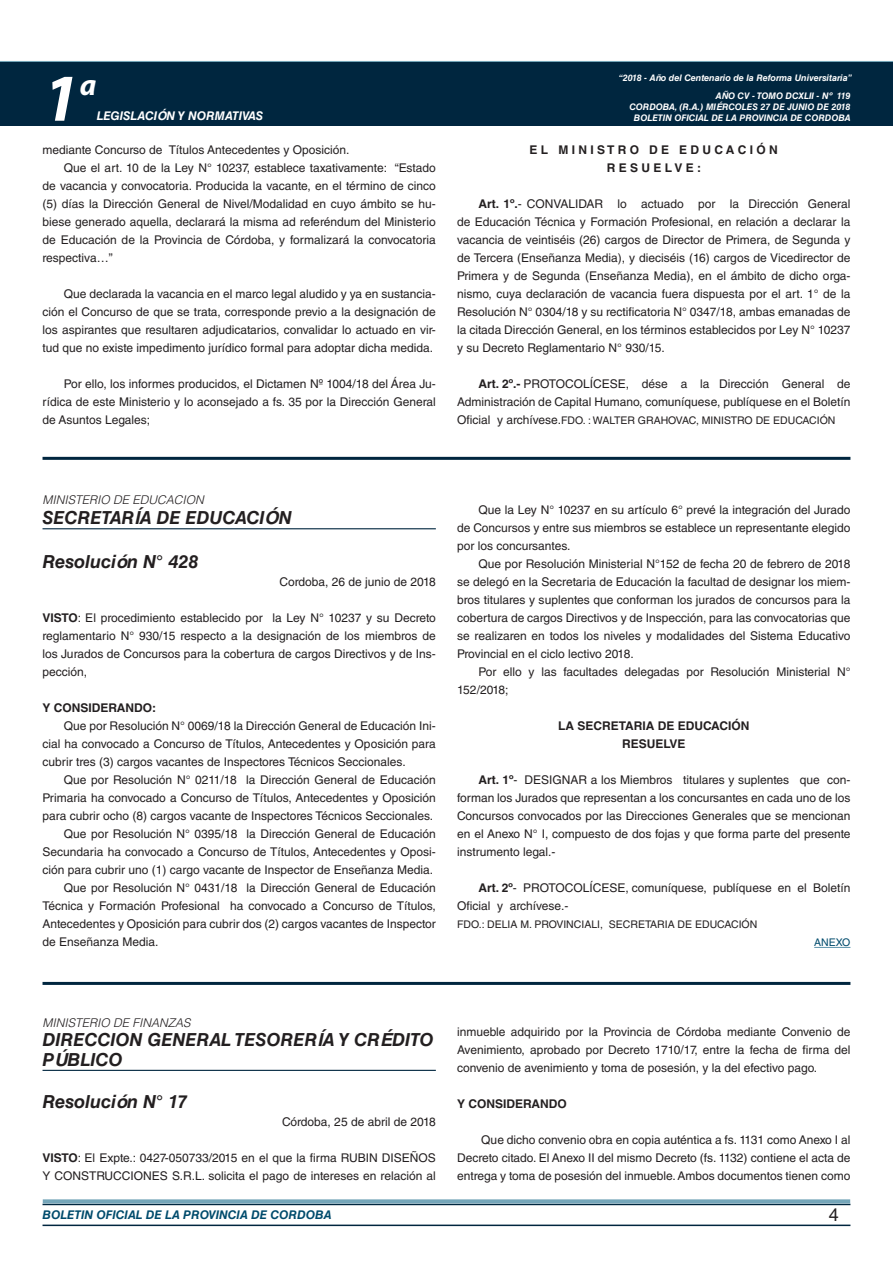
<style>
.page{position:relative;width:893px;height:1263px;background:#fff}
.page>*{position:absolute;margin:0;border:0;box-sizing:border-box;transform-origin:0 0}
.t1{font:italic 700 67.5px "Myriad Pro";color:#fff}
.t2{font:italic 700 30px "Myriad Pro";color:#fff}
.NOMBRE_DE_MINISTERIO{font:italic 700 18px/19.5px "Helvetica LT Std";color:#231f20}
.DOC__N{font:italic 700 18px "Helvetica LT Std";color:#231f20}
.t3{font:18px "Helvetica LT Std";color:#231f20}
.TEXTO_BASE{font:12px/18px "Helvetica LT Std";color:#231f20;text-align:justify}
.TEXTO_BASE-2{font:700 12px "Helvetica LT Std";color:#231f20}
.NOMBRE_DE_MINISTERIO-2{font:italic 300 12px "Helvetica LT Std";color:#231f20}
.t4{font:italic 700 12px "Helvetica LT Std";color:#004b6c}
.t5{font:italic 700 12px "Helvetica LT Std";color:#fff}
.TEXTO_BASE-3{font:10.5px "Helvetica LT Std";color:#231f20}
.FIRMA{font:10.5px "Helvetica LT Std";color:#231f20}
.ANEXO{font:10.5px "Helvetica LT Std";color:#004b6c}
.t6{font:italic 700 9px/10.8px "Helvetica LT Std";color:#fff;text-align:right}
.s1{font-weight:700}
.s2{font-size:12px}
</style>
<div class="page">
<div style="left:0;top:61px;width:893px;height:6px;background:#73a5b8"></div>
<div style="left:0;top:62px;width:893px;height:64px;background:#00263f"></div>
<hr style="left:43px;top:1224px;width:807px;height:2px;background:#00263f">
<div style="left:42px;top:1198px;width:809px;height:8px;background:#fff;opacity:.75"></div>
<hr style="left:43px;top:457px;width:807px;height:3px;background:#00263f">
<hr style="left:43px;top:528px;width:393px;height:1px;background:#00263f">
<hr style="left:814px;top:947px;width:36px;height:1px;background:#5c93aa">
<hr style="left:43px;top:982px;width:807px;height:3px;background:#00263f">
<hr style="left:43px;top:1070px;width:393px;height:1px;background:#00263f">
<h1 class="t1" style="left:43px;top:54px;width:38px">1</h1>
<h2 class="t2" style="left:80px;top:66px;width:18px">a</h2>
<p class="t5" style="left:97px;top:109px;width:168px">LEGISLACIÓN Y NORMATIVAS</p>
<p class="TEXTO_BASE" style="left:43px;top:141px;width:309px">mediante Concurso de Títulos Antecedentes y Oposición.</p>
<p class="TEXTO_BASE" style="left:43px;top:159px;width:395px;text-indent:21px">Que el art. 10 de la Ley N° 10237, establece taxativamente: “Estado de vacancia y convocatoria. Producida la vacante, en el término de cinco (5) días la Dirección General de Nivel/Modalidad en cuyo ámbito se hu&shy;biese generado aquella, declarará la misma ad referéndum del Ministerio de Educación de la Provincia de Córdoba, y formalizará la convocatoria respectiva…”</p>
<p class="TEXTO_BASE" style="left:43px;top:285px;width:395px;text-indent:21px">Que declarada la vacancia en el marco legal aludido y ya en sustancia&shy;ción el Concurso de que se trata, corresponde previo a la designación de los aspirantes que resultaren adjudicatarios, convalidar lo actuado en vir&shy;tud que no existe impedimento jurídico formal para adoptar dicha medida.</p>
<p class="TEXTO_BASE" style="left:43px;top:375px;width:395px;text-indent:21px">Por ello, los informes producidos, el Dictamen Nº 1004/18 del Área Ju&shy;rídica de este Ministerio y lo aconsejado a fs. 35 por la Dirección General de Asuntos Legales;</p>
<p class="t6" style="left:619px;top:72px;width:235px">“2018 - Año del Centenario de la Reforma Universitaria”</p>
<p class="t6" style="left:629px;top:91px;width:223px">AÑO CV - TOMO DCXLII - Nº 119<br>CORDOBA, (R.A.) MIÉRCOLES 27 DE JUNIO DE 2018<br>BOLETIN OFICIAL DE LA PROVINCIA DE CORDOBA</p>
<p class="TEXTO_BASE-2" style="left:530px;top:142px;width:250px">E L M I N I S T R O D E E D U C A C I Ó N</p>
<p class="TEXTO_BASE-2" style="left:607px;top:160px;width:96px">R E S U E L V E :</p>
<p class="TEXTO_BASE" style="left:457px;top:195px;width:395px;text-indent:21px"><span class="s1">Art. 1º.</span>- CONVALIDAR lo actuado por la Dirección General de Educación Técnica y Formación Profesional, en relación a declarar la vacancia de veintiséis (26) cargos de Director de Primera, de Segunda y de Tercera (Enseñanza Media), y dieciséis (16) cargos de Vicedirector de Primera y de Segunda (Enseñanza Media), en el ámbito de dicho orga&shy;nismo, cuya declaración de vacancia fuera dispuesta por el art. 1° de la Resolución N° 0304/18 y su rectificatoria N° 0347/18, ambas emanadas de la citada Dirección General, en los términos establecidos por Ley N° 10237 y su Decreto Reglamentario N° 930/15.</p>
<p class="TEXTO_BASE" style="left:457px;top:375px;width:395px;text-align:right"><span class="s1">Art. 2º.-</span> PROTOCOLÍCESE, dése a la Dirección General de<br>Administración de Capital Humano, comuníquese, publíquese en el Boletín</p>
<p class="TEXTO_BASE-3" style="left:457px;top:414px;width:380px"><span class="s2">Oficial y archívese.</span>FDO. : WALTER GRAHOVAC, MINISTRO DE EDUCACIÓN</p>
<p class="NOMBRE_DE_MINISTERIO-2" style="left:43px;top:493px;width:163px">MINISTERIO DE EDUCACION</p>
<p class="NOMBRE_DE_MINISTERIO" style="left:43px;top:508px;width:251px">SECRETARÍA DE EDUCACIÓN</p>
<p class="DOC__N" style="left:43px;top:550px;width:157px">Resolución N° 428</p>
<p class="TEXTO_BASE" style="left:280px;top:573px;width:158px">Cordoba, 26 de junio de 2018</p>
<p class="TEXTO_BASE" style="left:43px;top:609px;width:395px"><span class="s1">VISTO</span>: El procedimiento establecido por la Ley N° 10237 y su Decreto reglamentario N° 930/15 respecto a la designación de los miembros de los Jurados de Concursos para la cobertura de cargos Directivos y de Ins&shy;pección,</p>
<p class="TEXTO_BASE-2" style="left:43px;top:700px;width:115px">Y CONSIDERANDO:</p>
<p class="TEXTO_BASE" style="left:43px;top:717px;width:395px;text-indent:21px">Que por Resolución N° 0069/18 la Dirección General de Educación Ini&shy;cial ha convocado a Concurso de Títulos, Antecedentes y Oposición para cubrir tres (3) cargos vacantes de Inspectores Técnicos Seccionales.</p>
<p class="TEXTO_BASE" style="left:43px;top:771px;width:395px;text-indent:21px">Que por Resolución N° 0211/18 la Dirección General de Educación Primaria ha convocado a Concurso de Títulos, Antecedentes y Oposición para cubrir ocho (8) cargos vacante de Inspectores Técnicos Seccionales.</p>
<p class="TEXTO_BASE" style="left:43px;top:825px;width:395px;text-indent:21px">Que por Resolución N° 0395/18 la Dirección General de Educación Secundaria ha convocado a Concurso de Títulos, Antecedentes y Oposi&shy;ción para cubrir uno (1) cargo vacante de Inspector de Enseñanza Media.</p>
<p class="TEXTO_BASE" style="left:43px;top:879px;width:395px;text-indent:21px">Que por Resolución N° 0431/18 la Dirección General de Educación Técnica y Formación Profesional ha convocado a Concurso de Títulos, Antecedentes y Oposición para cubrir dos (2) cargos vacantes de Inspector de Enseñanza Media.</p>
<p class="TEXTO_BASE" style="left:457px;top:501px;width:395px;text-indent:21px">Que la Ley N° 10237 en su artículo 6° prevé la integración del Jurado de Concursos y entre sus miembros se establece un representante elegido por los concursantes.</p>
<p class="TEXTO_BASE" style="left:457px;top:555px;width:395px;text-indent:21px">Que por Resolución Ministerial N°152 de fecha 20 de febrero de 2018 se delegó en la Secretaria de Educación la facultad de designar los miem&shy;bros titulares y suplentes que conforman los jurados de concursos para la cobertura de cargos Directivos y de Inspección, para las convocatorias que se realizaren en todos los niveles y modalidades del Sistema Educativo Provincial en el ciclo lectivo 2018.</p>
<p class="TEXTO_BASE" style="left:457px;top:663px;width:395px;text-indent:21px">Por ello y las facultades delegadas por Resolución Ministerial N°<br>152/2018;</p>
<p class="TEXTO_BASE-2" style="left:558px;top:718px;width:193px">LA SECRETARIA DE EDUCACIÓN</p>
<p class="TEXTO_BASE-2" style="left:622px;top:736px;width:65px">RESUELVE</p>
<p class="TEXTO_BASE" style="left:457px;top:771px;width:395px;text-indent:21px"><span class="s1">Art. 1º</span>- DESIGNAR a los Miembros titulares y suplentes que con&shy;forman los Jurados que representan a los concursantes en cada uno de los Concursos convocados por las Direcciones Generales que se mencionan en el Anexo N° I, compuesto de dos fojas y que forma parte del presente instrumento legal.-</p>
<p class="TEXTO_BASE" style="left:457px;top:879px;width:395px;text-indent:21px"><span class="s1">Art. 2º</span>- PROTOCOLÍCESE, comuníquese, publíquese en el Boletín<br>Oficial y archívese.-</p>
<p class="FIRMA" style="left:457px;top:918px;width:302px">FDO.: DELIA M. PROVINCIALI, SECRETARIA DE EDUCACIÓN</p>
<p class="ANEXO" style="left:814px;top:936px;width:38px">ANEXO</p>
<p class="NOMBRE_DE_MINISTERIO-2" style="left:43px;top:1015px;width:150px">MINISTERIO DE FINANZAS</p>
<p class="NOMBRE_DE_MINISTERIO" style="left:43px;top:1030px;width:393px">DIRECCION GENERAL TESORERÍA Y CRÉDITO<br>PÚBLICO</p>
<p class="DOC__N" style="left:43px;top:1090px;width:146px">Resolución N° 17</p>
<p class="TEXTO_BASE" style="left:282px;top:1113px;width:155px">Córdoba, 25 de abril de 2018</p>
<p class="TEXTO_BASE" style="left:43px;top:1149px;width:395px"><span class="s1">VISTO</span>: El Expte.: 0427-050733/2015 en el que la firma RUBIN DISEÑOS<br>Y CONSTRUCCIONES S.R.L. solicita el pago de intereses en relación al</p>
<p class="TEXTO_BASE" style="left:457px;top:1023px;width:395px">inmueble adquirido por la Provincia de Córdoba mediante Convenio de Avenimiento, aprobado por Decreto 1710/17, entre la fecha de firma del convenio de avenimiento y toma de posesión, y la del efectivo pago.</p>
<p class="TEXTO_BASE-2" style="left:457px;top:1096px;width:111px">Y CONSIDERANDO</p>
<p class="TEXTO_BASE" style="left:457px;top:1131px;width:395px;text-indent:24px">Que dicho convenio obra en copia auténtica a fs. 1131 como Anexo I al Decreto citado. El Anexo II del mismo Decreto (fs. 1132) contiene el acta de entrega y toma de posesión del inmueble. Ambos documentos tienen como</p>
<p class="t4" style="left:43px;top:1208px;width:290px">BOLETIN OFICIAL DE LA PROVINCIA DE CORDOBA</p>
<h3 class="t3" style="left:829px;top:1204px;width:12px">4</h3>
</div>
